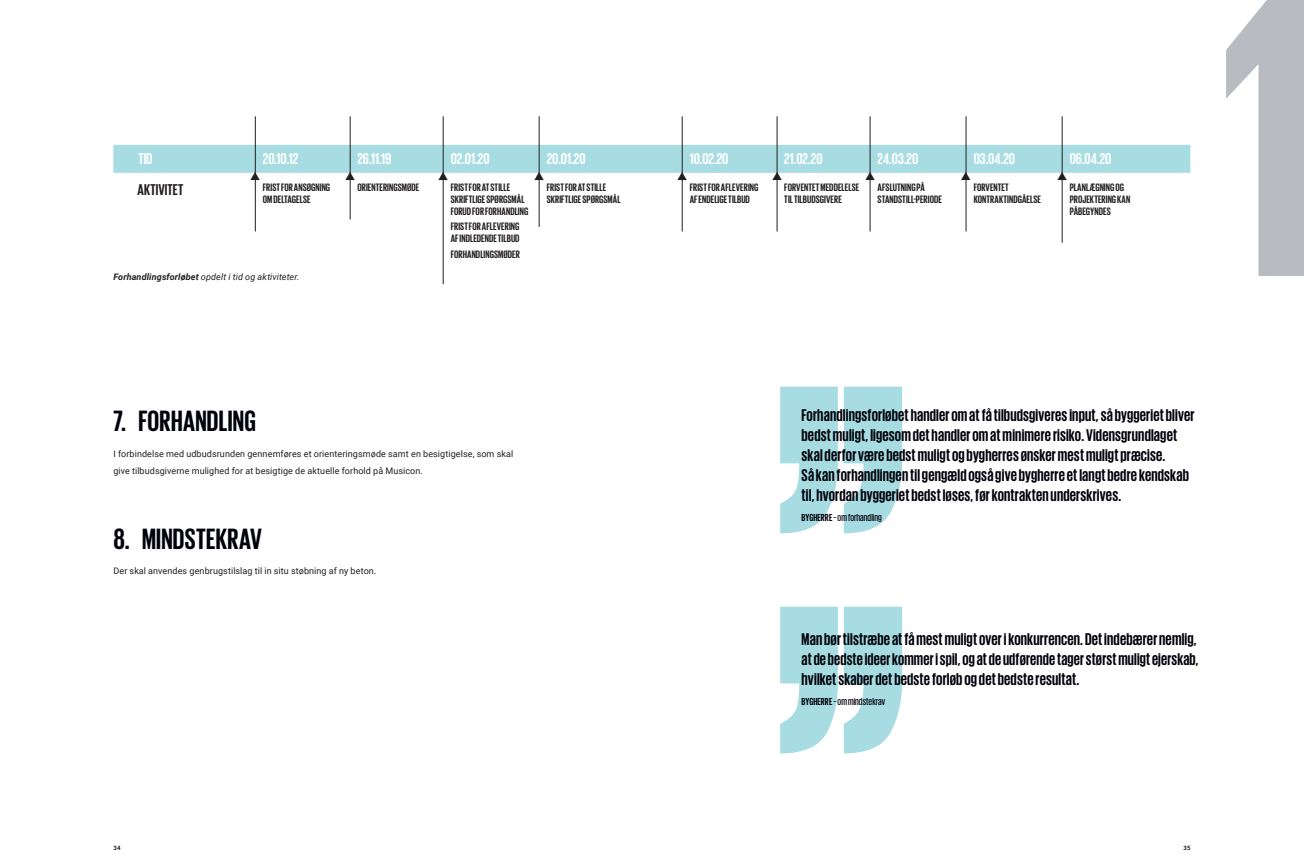
<style>
.page{position:relative;width:1304px;height:865px;background:#fff}
.page>*{position:absolute;margin:0;border:0;box-sizing:border-box;transform-origin:0 0}
.OVERSKRIFT_VERSALER{font:700 30px "Giorgio Sans";letter-spacing:.01em;color:#00010a}
.lille_citat{font:700 17.3px/20px "Giorgio Sans";letter-spacing:.01em;color:#00010a}
.t1{font:700 16px "Giorgio Sans";color:#fff}
.t2{font:700 16px "Giorgio Sans";letter-spacing:.005em;color:#231f20}
.t3{font:700 11px/12px "Giorgio Sans";letter-spacing:.005em;color:#231f20}
.manchet{font:500 10.4px "Giorgio Sans";letter-spacing:.005em;color:#00010a}
.BRØD{font:9px/17px "Roboto";letter-spacing:.01em;color:#231f20}
.BRØD-2{font:italic 9px "Roboto";letter-spacing:.01em;color:#231f20}
.t4{font:700 6px "Roboto";color:#231f20}
.s1{font-weight:700}
</style>
<div class="page">
<svg style="left:780px;top:386px;width:122px;height:147px"></svg>
<svg style="left:780px;top:606px;width:122px;height:147px"></svg>
<svg style="left:1226px;top:0;width:78px;height:276px"></svg>
<div style="left:113px;top:145px;width:1077px;height:28px;background:#a6dce2"></div>
<hr style="left:255px;top:116px;width:1px;height:115px;background:#231f20">
<hr style="left:682px;top:116px;width:1px;height:115px;background:#231f20">
<hr style="left:350px;top:116px;width:1px;height:103px;background:#231f20">
<hr style="left:777px;top:116px;width:1px;height:115px;background:#231f20">
<hr style="left:443px;top:116px;width:1px;height:168px;background:#231f20">
<hr style="left:870px;top:116px;width:1px;height:115px;background:#231f20">
<hr style="left:539px;top:116px;width:1px;height:111px;background:#231f20">
<hr style="left:966px;top:116px;width:1px;height:115px;background:#231f20">
<hr style="left:1062px;top:116px;width:1px;height:127px;background:#231f20">
<svg style="left:250px;top:172px;width:10px;height:8px"></svg>
<svg style="left:345px;top:172px;width:10px;height:8px"></svg>
<svg style="left:438px;top:172px;width:10px;height:8px"></svg>
<svg style="left:534px;top:172px;width:10px;height:8px"></svg>
<svg style="left:677px;top:172px;width:10px;height:8px"></svg>
<svg style="left:772px;top:172px;width:10px;height:8px"></svg>
<svg style="left:865px;top:172px;width:10px;height:8px"></svg>
<svg style="left:961px;top:172px;width:10px;height:8px"></svg>
<svg style="left:1057px;top:172px;width:10px;height:8px"></svg>
<p class="t1" style="left:138px;top:151px;width:15px">TID</p>
<p class="t2" style="left:137px;top:181px;width:47px">AKTIVITET</p>
<p class="t1" style="left:263px;top:150px;width:37px">20.10.12</p>
<p class="t3" style="left:263px;top:181px;width:69px">FRIST FOR ANSØGNING<br>OM DELTAGELSE</p>
<p class="t1" style="left:357px;top:150px;width:35px">26.11.19</p>
<p class="t3" style="left:357px;top:181px;width:63px">ORIENTERINGSMØDE</p>
<p class="BRØD-2" style="left:113px;top:270px;width:188px"><span class="s1">Forhandlingsforløbet</span> opdelt i tid og aktiviteter.</p>
<p class="t1" style="left:451px;top:150px;width:40px">02.01.20</p>
<p class="t3" style="left:451px;top:181px;width:79px">FRIST FOR AT STILLE<br>SKRIFTLIGE SPØRGSMÅL<br>FORUD FOR FORHANDLING</p>
<p class="t3" style="left:451px;top:220px;width:70px">FRIST FOR AFLEVERING<br>AF INDLEDENDE TILBUD</p>
<p class="t3" style="left:451px;top:247px;width:71px">FORHANDLINGSMØDER</p>
<p class="t1" style="left:547px;top:150px;width:40px">20.01.20</p>
<p class="t3" style="left:547px;top:181px;width:75px">FRIST FOR AT STILLE<br>SKRIFTLIGE SPØRGSMÅL</p>
<p class="OVERSKRIFT_VERSALER" style="left:113px;top:405px;width:144px">7. FORHANDLING</p>
<p class="BRØD" style="left:113px;top:444px;width:401px">I forbindelse med udbudsrunden gennemføres et orienteringsmøde samt en besigtigelse, som skal give tilbudsgiverne mulighed for at besigtige de aktuelle forhold på Musicon.</p>
<p class="OVERSKRIFT_VERSALER" style="left:113px;top:523px;width:150px">8. MINDSTEKRAV</p>
<p class="BRØD" style="left:113px;top:562px;width:264px">Der skal anvendes genbrugstilslag til in situ støbning af ny beton.</p>
<p class="t1" style="left:690px;top:150px;width:40px">10.02.20</p>
<p class="t3" style="left:690px;top:181px;width:70px">FRIST FOR AFLEVERING<br>AF ENDELIGE TILBUD</p>
<p class="t1" style="left:784px;top:150px;width:40px">21.02.20</p>
<p class="t3" style="left:784px;top:181px;width:76px">FORVENTET MEDDELELSE<br>TIL TILBUDSGIVERE</p>
<p class="t1" style="left:878px;top:150px;width:42px">24.03.20</p>
<p class="t3" style="left:878px;top:181px;width:66px">AFSLUTNING PÅ<br>STANDSTILL-PERIODE</p>
<p class="t1" style="left:974px;top:150px;width:43px">03.04.20</p>
<p class="t3" style="left:974px;top:181px;width:69px">FORVENTET<br>KONTRAKTINDGÅELSE</p>
<p class="t1" style="left:1070px;top:150px;width:43px">06.04.20</p>
<p class="t3" style="left:1070px;top:181px;width:62px">PLANLÆGNING OG<br>PROJEKTERING KAN<br>PÅBEGYNDES</p>
<p class="lille_citat" style="left:802px;top:404px;width:394px">Forhandlingsforløbet handler om at få tilbudsgiveres input, så byggeriet bliver bedst muligt, ligesom det handler om at minimere risiko. Vidensgrundlaget skal derfor være bedst muligt og bygherres ønsker mest muligt præcise.<br>Så kan forhandlingen til gengæld også give bygherre et langt bedre kendskab til, hvordan byggeriet bedst løses, før kontrakten underskrives.</p>
<p class="manchet" style="left:802px;top:512px;width:82px"><span class="s1">BYGHERRE</span> – om forhandling</p>
<p class="lille_citat" style="left:802px;top:628px;width:399px;text-align:justify">Man bør tilstræbe at få mest muligt over i konkurrencen. Det indebærer nemlig, at de bedste ideer kommer i spil, og at de udførende tager størst muligt ejerskab, hvilket skaber det bedste forløb og det bedste resultat.</p>
<p class="manchet" style="left:802px;top:696px;width:85px"><span class="s1">BYGHERRE</span> – om mindstekrav</p>
<p class="t4" style="left:113px;top:843px;width:9px">34</p>
<p class="t4" style="left:1184px;top:843px;width:9px">35</p>
</div>
